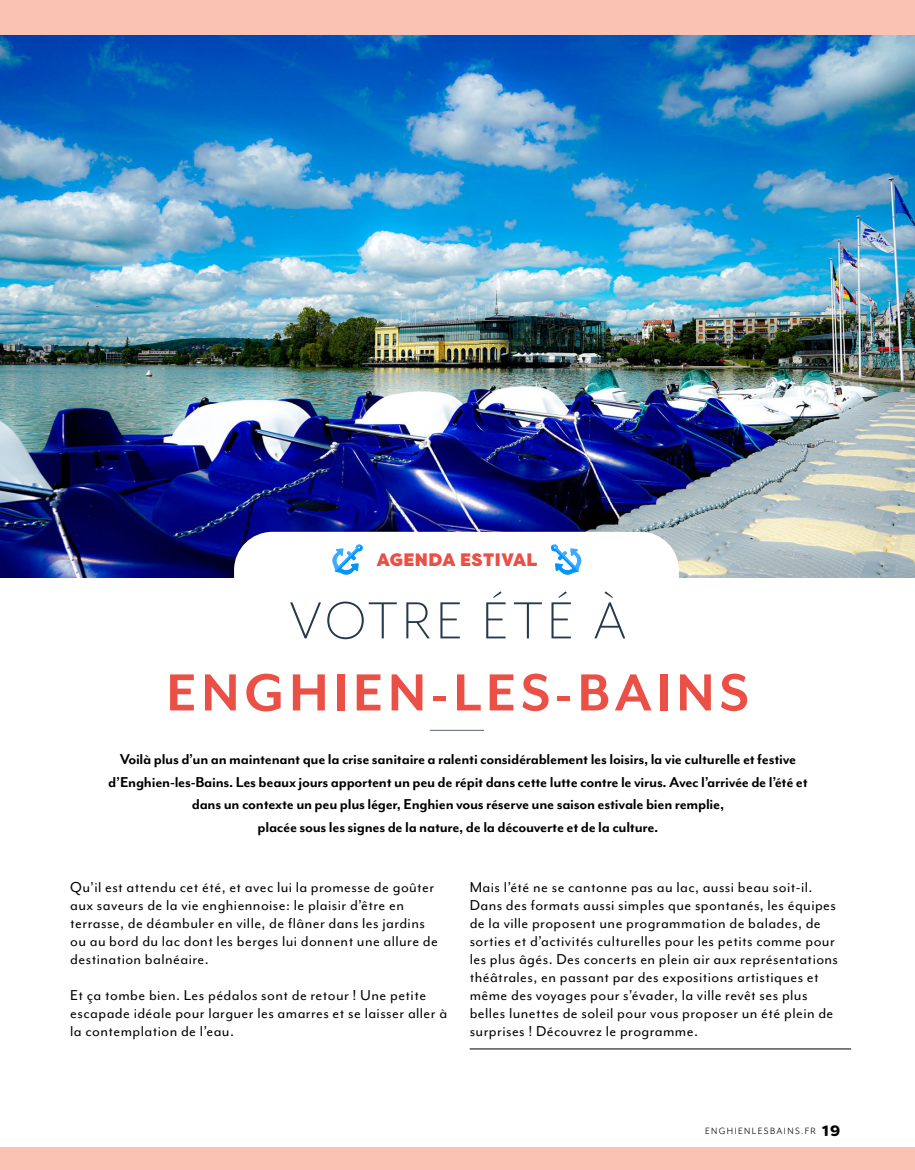
<style>
.page{position:relative;width:915px;height:1170px;background:#fff}
.page>*{position:absolute;margin:0;border:0;box-sizing:border-box;transform-origin:0 0}
.t1{font:700 60px "Mr Eaves Mod OT";letter-spacing:.07em;color:#ea5045}
.t2{font:300 60px "Mr Eaves Mod OT";letter-spacing:.07em;color:#26384d}
.t3{font:900 18px "Filson Pro";letter-spacing:.03em;color:#ea5045}
.t4{font:16.5px/18px "Mr Eaves Mod OT";letter-spacing:.025em;color:#000}
.t5{font:700 16.5px/22.5px "Mr Eaves Mod OT";letter-spacing:-.015em;color:#000;text-align:center}
.t6{font:10.5px "Mr Eaves Mod OT";letter-spacing:.13em;color:#000}
.s1{font-family:"Filson Soft";font-weight:900;font-size:15px}
</style>
<div class="page">
<img style="left:0;top:34px;width:914px;height:543px">
<hr style="left:469px;top:1048px;width:381px;height:1px;background:#000">
<hr style="left:429px;top:730px;width:55px;height:1px;background:#5d6573">
<div style="left:0;top:1147px;width:914px;height:22px;background:#f9c2b2"></div>
<div style="left:0;top:0;width:914px;height:34px;background:#f9c2b2"></div>
<svg style="left:234px;top:531px;width:444px;height:47px"></svg>
<p class="t3" style="left:376px;top:548px;width:162px">AGENDA ESTIVAL</p>
<h1 class="t2" style="left:288px;top:587px;width:339px">VOTRE ÉTÉ À</h1>
<h1 class="t1" style="left:166px;top:658px;width:584px">ENGHIEN-LES-BAINS</h1>
<p class="t5" style="left:108px;top:747px;width:700px">Voilà plus d’un an maintenant que la crise sanitaire a ralenti considérablement les loisirs, la vie culturelle et festive d’Enghien-les-Bains. Les beaux jours apportent un peu de répit dans cette lutte contre le virus. Avec l’arrivée de l’été et dans un contexte un peu plus léger, Enghien vous réserve une saison estivale bien remplie,<br>placée sous les signes de la nature, de la découverte et de la culture.</p>
<p class="t4" style="left:70px;top:878px;width:369px">Qu’il est attendu cet été, et avec lui la promesse de goûter aux saveurs de la vie enghiennoise: le plaisir d’être en terrasse, de déambuler en ville, de flâner dans les jardins ou au bord du lac dont les berges lui donnent une allure de destination balnéaire.</p>
<p class="t4" style="left:70px;top:986px;width:378px">Et ça tombe bien. Les pédalos sont de retour ! Une petite escapade idéale pour larguer les amarres et se laisser aller à la contemplation de l’eau.</p>
<p class="t4" style="left:469px;top:878px;width:370px">Mais l’été ne se cantonne pas au lac, aussi beau soit-il.<br>Dans des formats aussi simples que spontanés, les équipes de la ville proposent une programmation de balades, de sorties et d’activités culturelles pour les petits comme pour les plus âgés. Des concerts en plein air aux représentations théâtrales, en passant par des expositions artistiques et même des voyages pour s’évader, la ville revêt ses plus belles lunettes de soleil pour vous proposer un été plein de surprises ! Découvrez le programme.</p>
<p class="t6" style="left:704px;top:1125px;width:137px">ENGHIENLESBAINS.FR <span class="s1">19</span></p>
</div>
